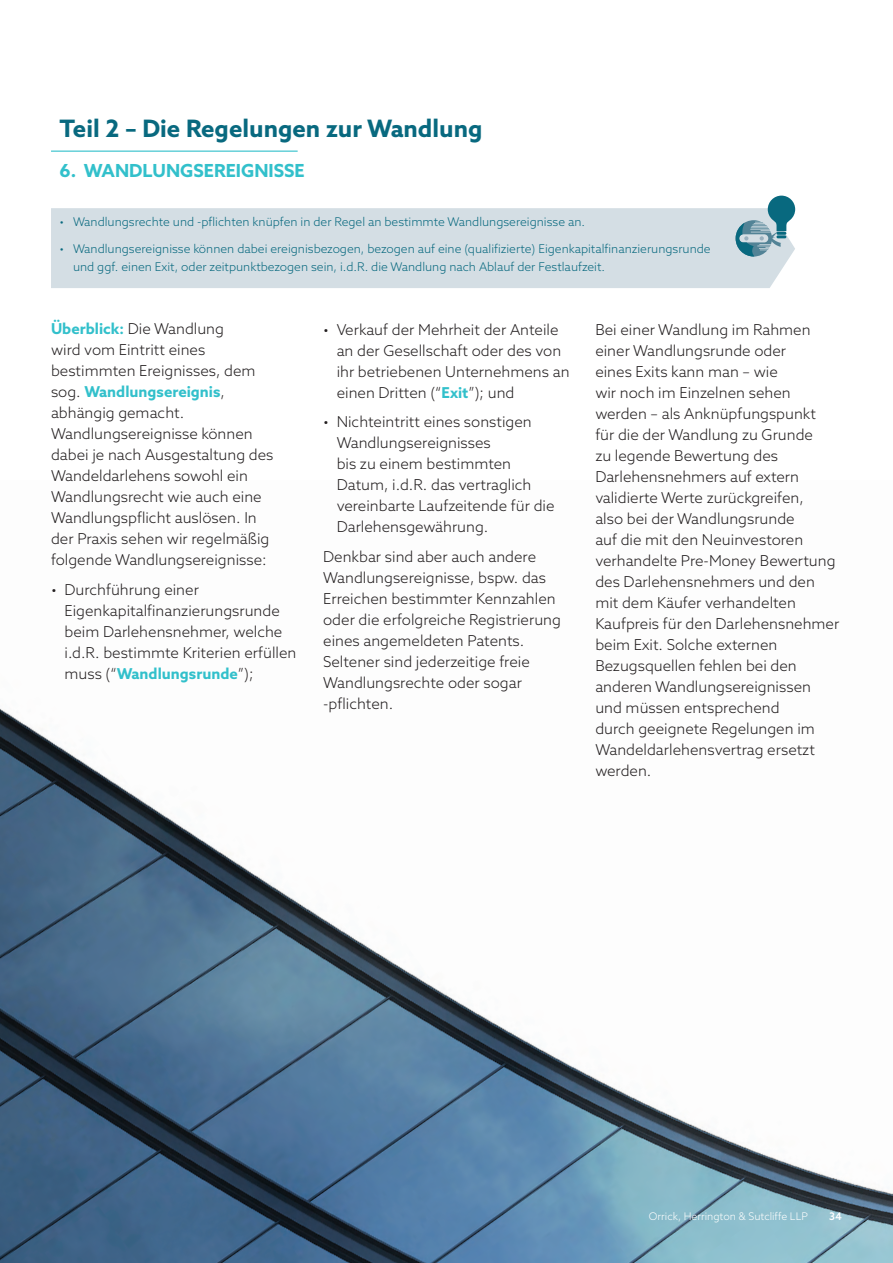
<style>
.page{position:relative;width:893px;height:1263px;background:#fff}
.page>*{position:absolute;margin:0;border:0;box-sizing:border-box;transform-origin:0 0}
.t1{font:700 24px "Azo Sans";color:#08697f}
.t2{font:700 18px "Azo Sans";color:#32c0cb}
.t3{font:300 15px/21px "Azo Sans";color:#231f20}
.t4{font:300 12px/18px "Azo Sans";color:#08697f}
.t5{font:300 10.5px "Azo Sans";color:#fff}
.t6{font:500 10.5px "Azo Sans";color:#fff}
.s1{font-weight:700;color:#32c0cb}
</style>
<div class="page">
<img style="left:0;top:708px;width:893px;height:555px">
<hr style="left:51px;top:151px;width:247px;height:1px;background:#32c0cb">
<div style="left:51px;top:208px;width:739px;height:80px;background:#d4dee4"></div>
<svg style="left:736px;top:196px;width:59px;height:61px"></svg>
<h1 class="t1" style="left:60px;top:113px;width:424px">Teil 2 – Die Regelungen zur Wandlung</h1>
<p class="t2" style="left:60px;top:159px;width:247px">6. WANDLUNGSEREIGNISSE</p>
<p class="t4" style="left:60px;top:213px;width:527px">• Wandlungsrechte und -pflichten knüpfen in der Regel an bestimmte Wandlungsereignisse an.</p>
<p class="t4" style="left:73px;top:239px;width:639px;text-indent:-14px">• Wandlungsereignisse können dabei ereignisbezogen, bezogen auf eine (qualifizierte) Eigenkapitalfinanzierungsrunde und ggf. einen Exit, oder zeitpunktbezogen sein, i.d.R. die Wandlung nach Ablauf der Festlaufzeit.</p>
<p class="t3" style="left:51px;top:318px;width:224px"><span class="s1">Überblick:</span> Die Wandlung<br>wird vom Eintritt eines bestimmten Ereignisses, dem sog. <span class="s1">Wandlungsereignis</span>, abhängig gemacht.<br>Wandlungsereignisse können dabei je nach Ausgestaltung des<br>Wandeldarlehens sowohl ein<br>Wandlungsrecht wie auch eine<br>Wandlungspflicht auslösen. In der Praxis sehen wir regelmäßig folgende Wandlungsereignisse:</p>
<p class="t3" style="left:65px;top:578px;width:233px;text-indent:-14px">• Durchführung einer<br>Eigenkapitalfinanzierungsrunde beim Darlehensnehmer, welche i.d.R. bestimmte Kriterien erfüllen muss (“<span class="s1">Wandlungsrunde</span>”);</p>
<p class="t3" style="left:337px;top:319px;width:234px;text-indent:-14px">• Verkauf der Mehrheit der Anteile an der Gesellschaft oder des von ihr betriebenen Unternehmens an einen Dritten (“<span class="s1">Exit</span>”); und</p>
<p class="t3" style="left:337px;top:411px;width:219px;text-indent:-14px">• Nichteintritt eines sonstigen<br>Wandlungsereignisses<br>bis zu einem bestimmten<br>Datum, i.d.R. das vertraglich vereinbarte Laufzeitende für die<br>Darlehensgewährung.</p>
<p class="t3" style="left:323px;top:546px;width:239px">Denkbar sind aber auch andere<br>Wandlungsereignisse, bspw. das<br>Erreichen bestimmter Kennzahlen oder die erfolgreiche Registrierung eines angemeldeten Patents.<br>Seltener sind jederzeitige freie<br>Wandlungsrechte oder sogar -pflichten.</p>
<p class="t3" style="left:595px;top:319px;width:246px">Bei einer Wandlung im Rahmen einer Wandlungsrunde oder<br>eines Exits kann man – wie<br>wir noch im Einzelnen sehen werden – als Anknüpfungspunkt<br>für die der Wandlung zu Grunde<br>zu legende Bewertung des<br>Darlehensnehmers auf extern validierte Werte zurückgreifen,<br>also bei der Wandlungsrunde<br>auf die mit den Neuinvestoren verhandelte Pre-Money Bewertung des Darlehensnehmers und den mit dem Käufer verhandelten<br>Kaufpreis für den Darlehensnehmer beim Exit. Solche externen<br>Bezugsquellen fehlen bei den anderen Wandlungsereignissen und müssen entsprechend<br>durch geeignete Regelungen im<br>Wandeldarlehensvertrag ersetzt werden.</p>
<p class="t5" style="left:649px;top:1210px;width:160px">Orrick, Herrington &amp; Sutcliffe LLP</p>
<p class="t6" style="left:829px;top:1209px;width:14px">34</p>
</div>
